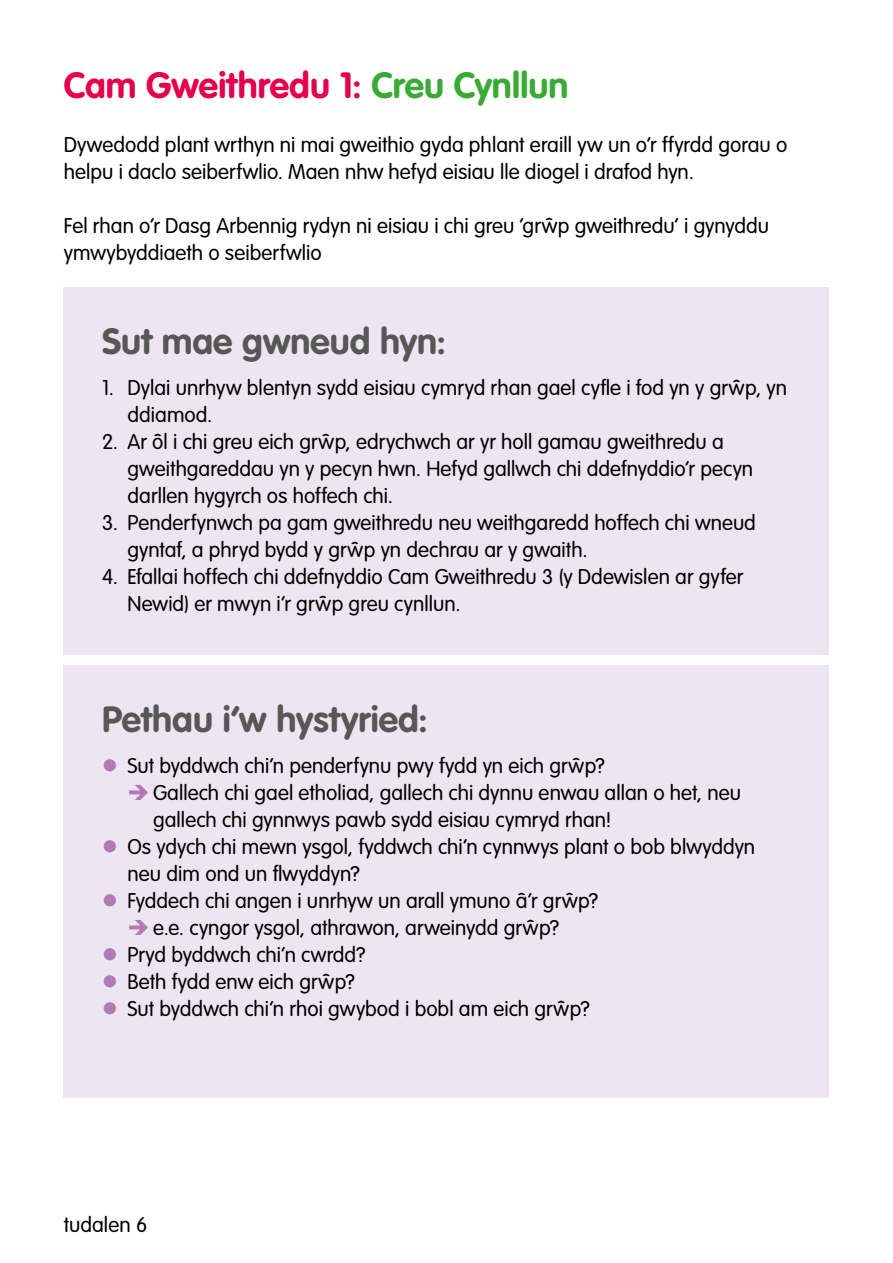
<style>
.page{position:relative;width:893px;height:1263px;background:#fff}
.page>*{position:absolute;margin:0;border:0;box-sizing:border-box;transform-origin:0 0}
.t1{font:700 36px "VAG Rounded";color:#575756}
.t2{font:700 36px "VAG Rounded";color:#e5004b}
.t3{font:300 21px/27px "VAG Rounded";color:#000}
.s1{color:#3aaa35}
.s2{color:#b27ab3}
</style>
<div class="page">
<div style="left:64px;top:287px;width:765px;height:368px;background:#eee5f3"></div>
<div style="left:64px;top:665px;width:765px;height:432px;background:#eee5f3"></div>
<h1 class="t2" style="left:64px;top:64px;width:506px">Cam Gweithredu 1: <span class="s1">Creu Cynllun</span></h1>
<p class="t3" style="left:64px;top:131px;width:725px">Dywedodd plant wrthyn ni mai gweithio gyda phlant eraill yw un o’r ffyrdd gorau o helpu i daclo seiberfwlio. Maen nhw hefyd eisiau lle diogel i drafod hyn.</p>
<p class="t3" style="left:64px;top:212px;width:707px">Fel rhan o’r Dasg Arbennig rydyn ni eisiau i chi greu ‘grwˆ p gweithredu’ i gynyddu ymwybyddiaeth o seiberfwlio</p>
<h1 class="t1" style="left:102px;top:320px;width:346px">Sut mae gwneud hyn:</h1>
<p class="t3" style="left:128px;top:374px;width:661px;text-indent:-26px">1. Dylai unrhyw blentyn sydd eisiau cymryd rhan gael cyfle i fod yn y grwˆ p, yn ddiamod.</p>
<p class="t3" style="left:128px;top:428px;width:627px;text-indent:-26px">2. Ar ôl i chi greu eich grwˆ p, edrychwch ar yr holl gamau gweithredu a gweithgareddau yn y pecyn hwn. Hefyd gallwch chi ddefnyddio’r pecyn darllen hygyrch os hoffech chi.</p>
<p class="t3" style="left:128px;top:509px;width:630px;text-indent:-26px">3. Penderfynwch pa gam gweithredu neu weithgaredd hoffech chi wneud gyntaf, a phryd bydd y grwˆ p yn dechrau ar y gwaith.</p>
<p class="t3" style="left:128px;top:563px;width:617px;text-indent:-25px">4. Efallai hoffech chi ddefnyddio Cam Gweithredu 3 (y Ddewislen ar gyfer<br>Newid) er mwyn i’r grwˆ p greu cynllun.</p>
<h1 class="t1" style="left:102px;top:698px;width:327px">Pethau i’w hystyried:</h1>
<p class="t3" style="left:102px;top:752px;width:504px"><span class="s2">●</span> Sut byddwch chi’n penderfynu pwy fydd yn eich grwˆ p?</p>
<p class="t3" style="left:153px;top:779px;width:589px;text-indent:-26px"><span class="s2">➔</span>Gallech chi gael etholiad, gallech chi dynnu enwau allan o het, neu gallech chi gynnwys pawb sydd eisiau cymryd rhan!</p>
<p class="t3" style="left:128px;top:833px;width:629px;text-indent:-26px"><span class="s2">●</span> Os ydych chi mewn ysgol, fyddwch chi’n cynnwys plant o bob blwyddyn neu dim ond un flwyddyn?</p>
<p class="t3" style="left:102px;top:887px;width:498px"><span class="s2">●</span> Fyddech chi angen i unrhyw un arall ymuno â’r grwˆ p?</p>
<p class="t3" style="left:128px;top:914px;width:433px"><span class="s2">➔</span>e.e. cyngor ysgol, athrawon, arweinydd grwˆ p?</p>
<p class="t3" style="left:102px;top:941px;width:265px"><span class="s2">●</span> Pryd byddwch chi’n cwrdd?</p>
<p class="t3" style="left:102px;top:968px;width:254px"><span class="s2">●</span> Beth fydd enw eich grwˆ p?</p>
<p class="t3" style="left:102px;top:995px;width:489px"><span class="s2">●</span> Sut byddwch chi’n rhoi gwybod i bobl am eich grwˆ p?</p>
<p class="t3" style="left:64px;top:1211px;width:85px">tudalen 6</p>
</div>
